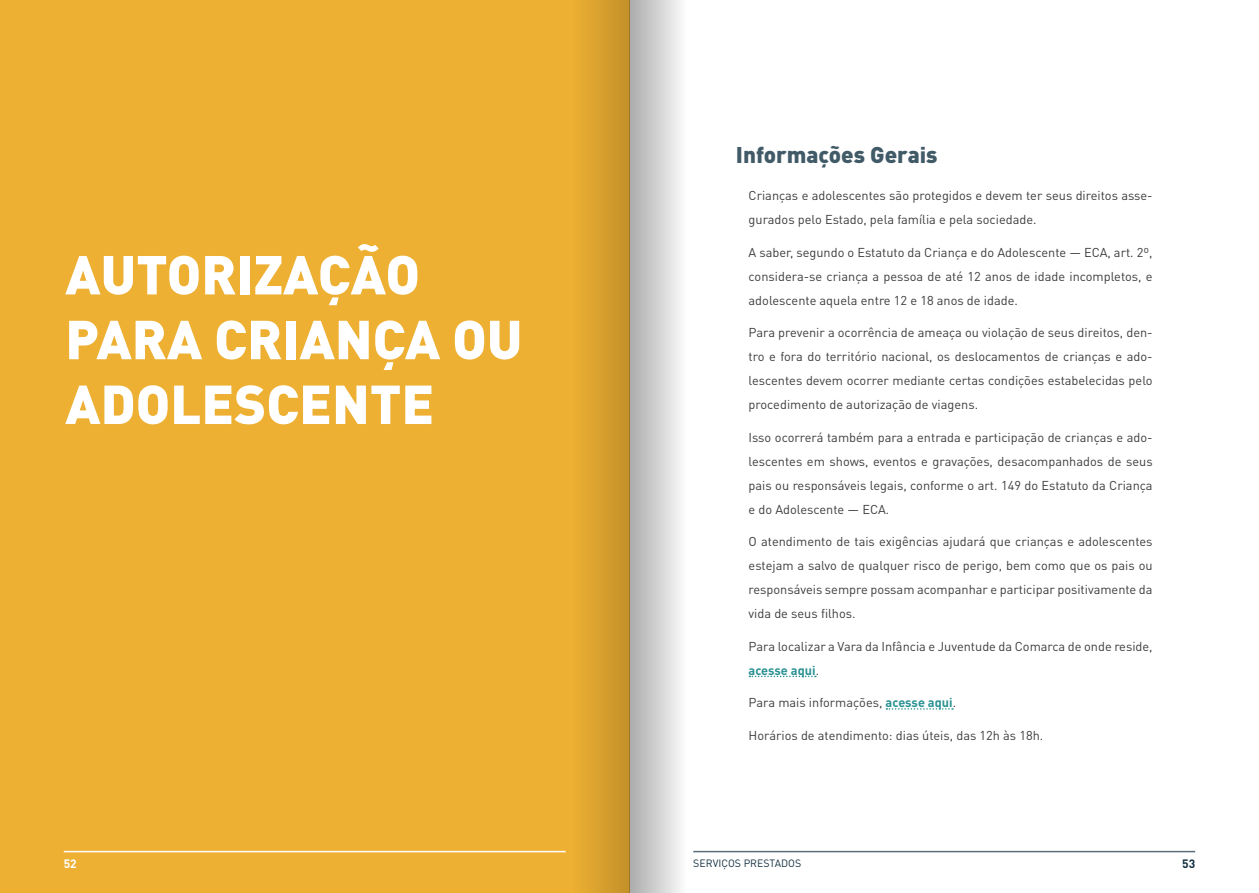
<style>
.page{position:relative;width:1259px;height:893px;background:#fff}
.page>*{position:absolute;margin:0;border:0;box-sizing:border-box;transform-origin:0 0}
.t1{font:900 54px/64.8px "DIN Pro";color:#fff}
.t2{font:900 22.5px "DIN Pro";color:#415a67}
.t3{font:12.75px/24px "DIN Pro";color:#3c3c3b;text-align:justify}
.t4{font:700 12px "DIN Pro";color:#123040}
.t5{font:700 12px "DIN Pro";color:#fff}
.t6{font:10.5px "DIN Pro";color:#123040}
.s1{font-weight:700;color:#2a9193}
</style>
<div class="page">
<hr style="left:693px;top:851px;width:502px;height:1px;background:#596e79">
<div style="left:0;top:0;width:629px;height:893px;background:#edb033"></div>
<hr style="left:64px;top:851px;width:502px;height:1px;background:#fff">
<svg style="left:749px;top:676px;width:67px;height:1px"></svg>
<svg style="left:886px;top:708px;width:67px;height:2px"></svg>
<svg style="left:629px;top:0;width:96px;height:893px"></svg>
<div style="left:533px;top:0;width:96px;height:893px;background:linear-gradient(to right,#f8b836,#ca962b)"></div>
<h1 class="t1" style="left:65px;top:240px;width:459px">AUTORIZAÇÃO<br>PARA CRIANÇA OU<br>ADOLESCENTE</h1>
<p class="t5" style="left:64px;top:856px;width:15px">52</p>
<h2 class="t2" style="left:736px;top:140px;width:203px">Informações Gerais</h2>
<p class="t3" style="left:748px;top:183px;width:405px">Crianças e adolescentes são protegidos e devem ter seus direitos asse&shy;gurados pelo Estado, pela família e pela sociedade.</p>
<p class="t3" style="left:748px;top:239px;width:405px">A saber, segundo o Estatuto da Criança e do Adolescente — ECA, art. 2º, considera-se criança a pessoa de até 12 anos de idade incompletos, e adolescente aquela entre 12 e 18 anos de idade.</p>
<p class="t3" style="left:748px;top:320px;width:405px">Para prevenir a ocorrência de ameaça ou violação de seus direitos, den&shy;tro e fora do território nacional, os deslocamentos de crianças e ado&shy;lescentes devem ocorrer mediante certas condições estabelecidas pelo procedimento de autorização de viagens.</p>
<p class="t3" style="left:748px;top:424px;width:405px">Isso ocorrerá também para a entrada e participação de crianças e ado&shy;lescentes em shows, eventos e gravações, desacompanhados de seus pais ou responsáveis legais, conforme o art. 149 do Estatuto da Criança e do Adolescente — ECA.</p>
<p class="t3" style="left:748px;top:529px;width:405px">O atendimento de tais exigências ajudará que crianças e adolescentes estejam a salvo de qualquer risco de perigo, bem como que os pais ou responsáveis sempre possam acompanhar e participar positivamente da vida de seus filhos.</p>
<p class="t3" style="left:748px;top:633px;width:405px">Para localizar a Vara da Infância e Juventude da Comarca de onde reside, <span class="s1">acesse aqui</span>.</p>
<p class="t3" style="left:748px;top:690px;width:209px">Para mais informações, <span class="s1">acesse aqui</span>.</p>
<p class="t3" style="left:748px;top:722px;width:296px">Horários de atendimento: dias úteis, das 12h às 18h.</p>
<p class="t6" style="left:693px;top:856px;width:109px">SERVIÇOS PRESTADOS</p>
<p class="t4" style="left:1182px;top:856px;width:15px">53</p>
</div>
